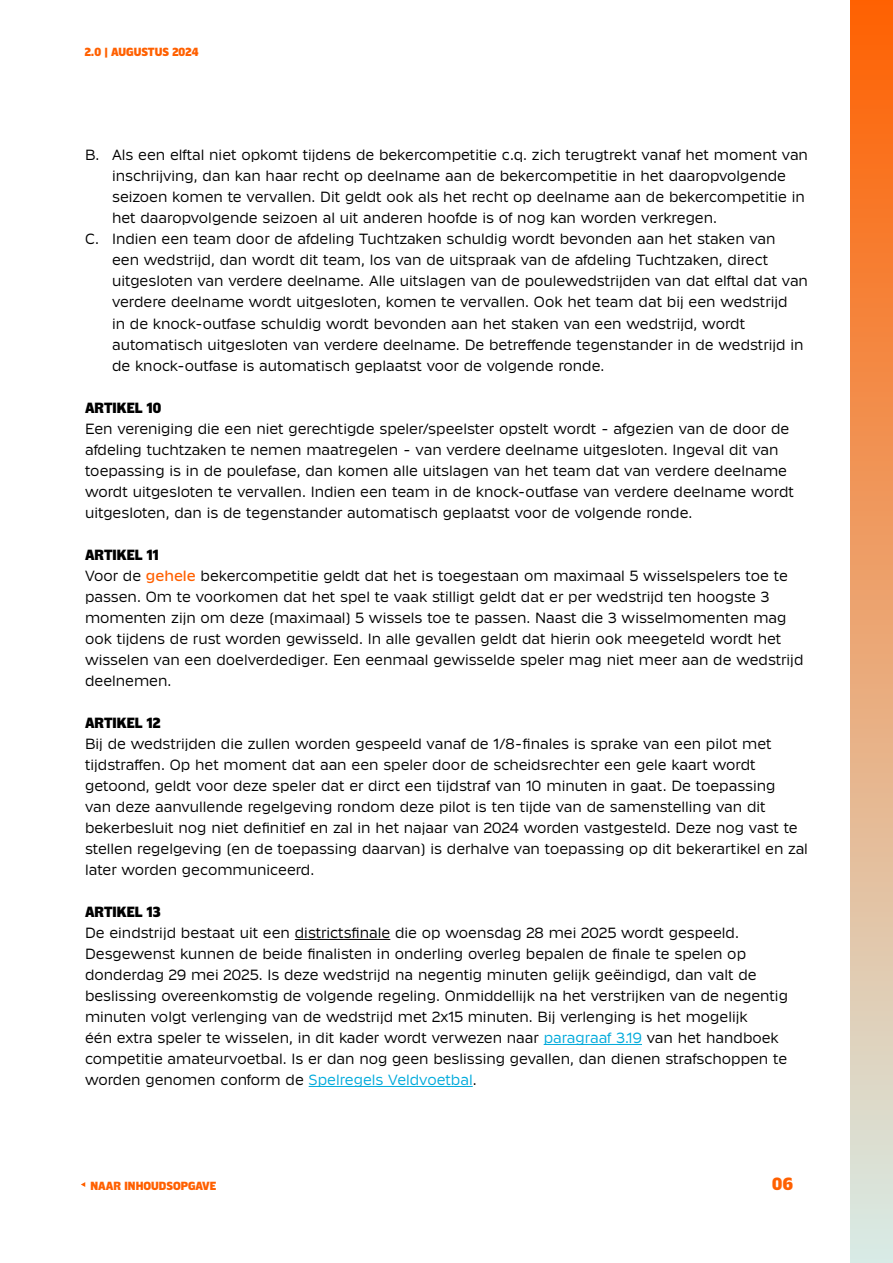
<style>
.page{position:relative;width:893px;height:1263px;background:#fff}
.page>*{position:absolute;margin:0;border:0;box-sizing:border-box;transform-origin:0 0}
.t1{font:700 18px "Klub KNVB072024";color:#ff6000}
.t2{font:15px/21px "Klub KNVB092024";color:#000}
.t3{font:700 15px "Klub KNVB072024";color:#000}
.t4{font:700 12px "Klub KNVB072024";color:#ff6000}
.s1{font-weight:500;color:#ff6000}
.s2{color:#00aadb}
</style>
<div class="page">
<div style="left:850px;top:0;width:43px;height:1263px;background:linear-gradient(to bottom,#ff6101,#d8ebe6)"></div>
<svg style="left:81px;top:1182px;width:4px;height:5px"></svg>
<hr style="left:295px;top:939px;width:95px;height:1px;background:#000">
<hr style="left:544px;top:1044px;width:98px;height:1px;background:#00aadb">
<hr style="left:309px;top:1086px;width:164px;height:1px;background:#00aadb">
<p class="t4" style="left:85px;top:45px;width:115px">2.0 | AUGUSTUS 2024</p>
<p class="t2" style="left:85px;top:145px;width:724px">B. Als een elftal niet opkomt tijdens de bekercompetitie c.q. zich terugtrekt vanaf het moment van</p>
<p class="t2" style="left:112px;top:166px;width:675px">inschrijving, dan kan haar recht op deelname aan de bekercompetitie in het daaropvolgende</p>
<p class="t2" style="left:112px;top:187px;width:694px">seizoen komen te vervallen. Dit geldt ook als het recht op deelname aan de bekercompetitie in</p>
<p class="t2" style="left:112px;top:208px;width:606px">het daaropvolgende seizoen al uit anderen hoofde is of nog kan worden verkregen.</p>
<p class="t2" style="left:85px;top:229px;width:692px">C. Indien een team door de afdeling Tuchtzaken schuldig wordt bevonden aan het staken van</p>
<p class="t2" style="left:112px;top:250px;width:658px">een wedstrijd, dan wordt dit team, los van de uitspraak van de afdeling Tuchtzaken, direct</p>
<p class="t2" style="left:112px;top:271px;width:697px">uitgesloten van verdere deelname. Alle uitslagen van de poulewedstrijden van dat elftal dat van</p>
<p class="t2" style="left:112px;top:292px;width:677px">verdere deelname wordt uitgesloten, komen te vervallen. Ook het team dat bij een wedstrijd</p>
<p class="t2" style="left:112px;top:313px;width:635px">in de knock-outfase schuldig wordt bevonden aan het staken van een wedstrijd, wordt</p>
<p class="t2" style="left:112px;top:334px;width:693px">automatisch uitgesloten van verdere deelname. De betreffende tegenstander in de wedstrijd in</p>
<p class="t2" style="left:112px;top:355px;width:494px">de knock-outfase is automatisch geplaatst voor de volgende ronde.</p>
<p class="t3" style="left:85px;top:399px;width:78px">ARTIKEL 10</p>
<p class="t2" style="left:85px;top:418px;width:710px">Een vereniging die een niet gerechtigde speler/speelster opstelt wordt - afgezien van de door de afdeling tuchtzaken te nemen maatregelen - van verdere deelname uitgesloten. Ingeval dit van toepassing is in de poulefase, dan komen alle uitslagen van het team dat van verdere deelname wordt uitgesloten te vervallen. Indien een team in de knock-outfase van verdere deelname wordt uitgesloten, dan is de tegenstander automatisch geplaatst voor de volgende ronde.</p>
<p class="t3" style="left:85px;top:546px;width:75px">ARTIKEL 11</p>
<p class="t2" style="left:85px;top:565px;width:720px">Voor de <span class="s1">gehele</span> bekercompetitie geldt dat het is toegestaan om maximaal 5 wisselspelers toe te passen. Om te voorkomen dat het spel te vaak stilligt geldt dat er per wedstrijd ten hoogste 3 momenten zijn om deze (maximaal) 5 wissels toe te passen. Naast die 3 wisselmomenten mag ook tijdens de rust worden gewisseld. In alle gevallen geldt dat hierin ook meegeteld wordt het wisselen van een doelverdediger. Een eenmaal gewisselde speler mag niet meer aan de wedstrijd deelnemen.</p>
<p class="t3" style="left:85px;top:714px;width:77px">ARTIKEL 12</p>
<p class="t2" style="left:85px;top:733px;width:724px">Bij de wedstrijden die zullen worden gespeeld vanaf de 1/8-finales is sprake van een pilot met tijdstraffen. Op het moment dat aan een speler door de scheidsrechter een gele kaart wordt getoond, geldt voor deze speler dat er dirct een tijdstraf van 10 minuten in gaat. De toepassing<br>van deze aanvullende regelgeving rondom deze pilot is ten tijde van de samenstelling van dit bekerbesluit nog niet definitief en zal in het najaar van 2024 worden vastgesteld. Deze nog vast te stellen regelgeving (en de toepassing daarvan) is derhalve van toepassing op dit bekerartikel en zal later worden gecommuniceerd.</p>
<p class="t3" style="left:85px;top:903px;width:77px">ARTIKEL 13</p>
<p class="t2" style="left:85px;top:922px;width:704px">De eindstrijd bestaat uit een districtsfinale die op woensdag 28 mei 2025 wordt gespeeld.<br>Desgewenst kunnen de beide finalisten in onderling overleg bepalen de finale te spelen op donderdag 29 mei 2025. Is deze wedstrijd na negentig minuten gelijk geëindigd, dan valt de beslissing overeenkomstig de volgende regeling. Onmiddellijk na het verstrijken van de negentig minuten volgt verlenging van de wedstrijd met 2x15 minuten. Bij verlenging is het mogelijk<br>één extra speler te wisselen, in dit kader wordt verwezen naar <span class="s2">paragraaf 3.19</span> van het handboek competitie amateurvoetbal. Is er dan nog geen beslissing gevallen, dan dienen strafschoppen te worden genomen conform de <span class="s2">Spelregels Veldvoetbal</span>.</p>
<p class="t4" style="left:91px;top:1179px;width:127px">NAAR INHOUDSOPGAVE</p>
<p class="t1" style="left:772px;top:1173px;width:22px">06</p>
</div>
